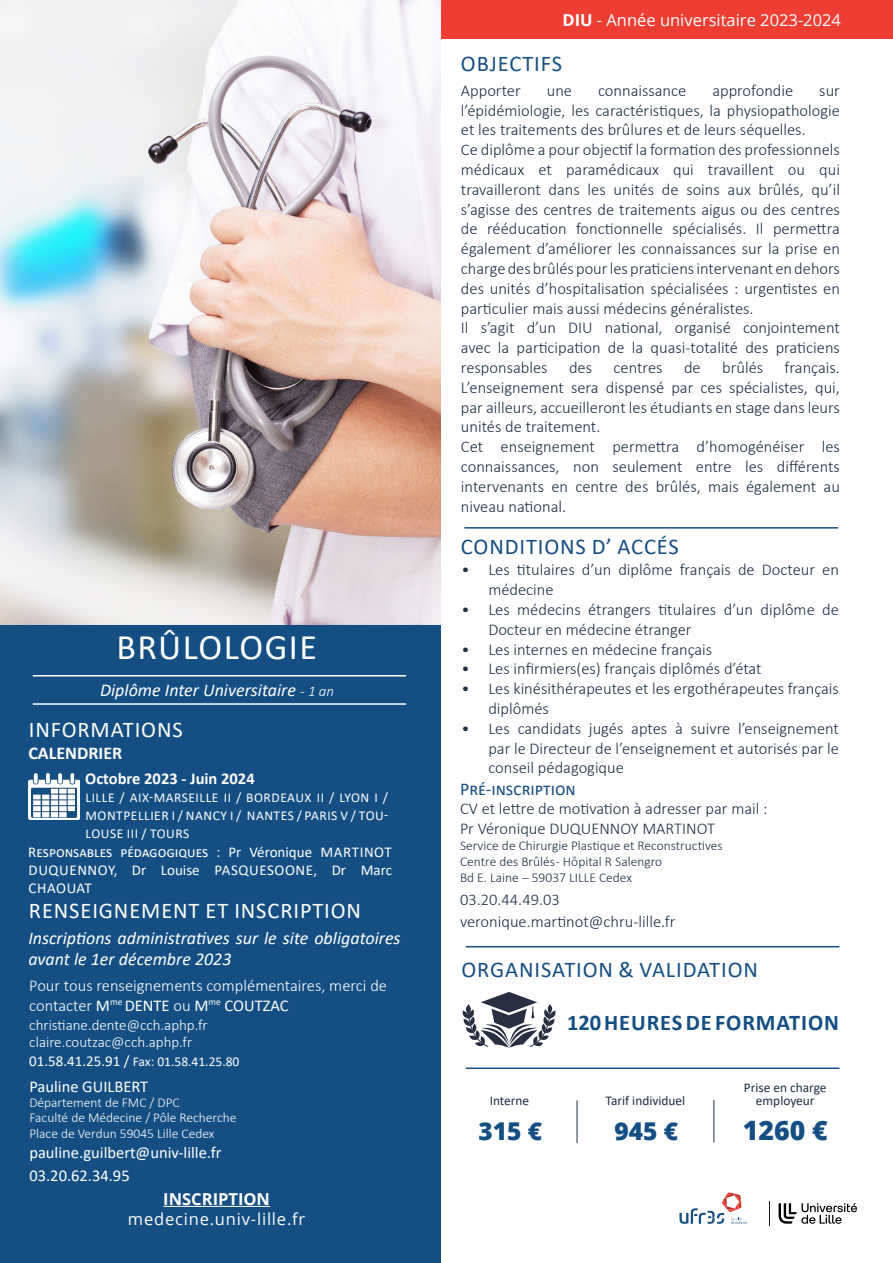
<style>
.page{position:relative;width:893px;height:1263px;background:#fff}
.page>*{position:absolute;margin:0;border:0;box-sizing:border-box;transform-origin:0 0}
.TITRE_FORMATION{font:36px "Calibri";letter-spacing:.04em;color:#fff}
.prix{font:800 26.7px "Open Sans";color:#144e82}
.prix-2{font:800 24.45px "Open Sans";color:#144e82}
.t1{font:22.5px "Calibri";letter-spacing:.04em;color:#144e82}
.titre_description_bl{font:22.5px "Calibri";letter-spacing:.04em;color:#fff}
.t2{font:700 22.5px "Calibri";letter-spacing:.04em;color:#144e82}
.t3{font:italic 18px/21.6px "Calibri";color:#fff}
.t4{font:18px "Calibri";color:#144e82}
.t5{font:700 18px "Calibri";color:#fff}
.t6{font:300 16.5px/19.8px "Calibri";color:#202d42;text-align:justify}
.t7{font:16.5px "Calibri";color:#fff}
.t8{font:300 16.5px "Calibri";color:#fff}
.t9{font:16.5px "Open Sans";color:#fff}
.t10{font:16.5px "Open Sans";letter-spacing:.05em;color:#fff}
.t11{font:700 16.5px "Calibri";color:#fff}
.t12{font:700 16.5px "Open Sans";color:#fff}
.t13{font:15px/18px "Calibri";letter-spacing:.04em;color:#fff;text-align:justify}
.t14{font:300 15px "Calibri";color:#fff}
.t15{font:300 13.5px "Calibri";color:#202d42}
.t16{font:13.5px/18px "Calibri";letter-spacing:.04em;color:#fff;text-align:justify}
.t17{font:300 13.5px "Calibri";color:#fff}
.t18{font:13.5px "Calibri";color:#fff}
.t19{font:13.35px "Calibri";color:#202d42}
.s1{font-weight:300;font-size:15px}
.s2{font-weight:300}
.s3{font-size:15px}
.s4{font-weight:700}
</style>
<div class="page">
<div style="left:0;top:624px;width:440px;height:639px;background:#144e82"></div>
<div style="left:439px;top:0;width:454px;height:39px;background:#ee3e34"></div>
<hr style="left:163px;top:1206px;width:107px;height:1px;background:#fff">
<svg style="left:778px;top:1203px;width:79px;height:21px"></svg>
<svg style="left:769px;top:1201px;width:1px;height:25px"></svg>
<svg style="left:679px;top:1192px;width:68px;height:32px"></svg>
<hr style="left:33px;top:703px;width:373px;height:2px;background:#fff">
<hr style="left:33px;top:675px;width:373px;height:1px;background:#fff">
<img style="left:0;top:0;width:441px;height:624px">
<img style="left:28px;top:773px;width:51px;height:46px">
<hr style="left:466px;top:1067px;width:373px;height:2px;background:#144e82">
<hr style="left:464px;top:527px;width:374px;height:2px;background:#144e82">
<hr style="left:466px;top:946px;width:373px;height:1px;background:#144e82">
<hr style="left:714px;top:1100px;width:1px;height:43px;background:#202d42">
<hr style="left:577px;top:1100px;width:1px;height:43px;background:#202d42">
<svg style="left:463px;top:992px;width:92px;height:55px"></svg>
<p class="TITRE_FORMATION" style="left:116px;top:622px;width:202px">BRÛLOLOGIE</p>
<p class="t3" style="left:100px;top:678px;width:236px">Diplôme Inter Universitaire <span class="s1">- 1 an</span></p>
<p class="titre_description_bl" style="left:29px;top:714px;width:155px">INFORMATIONS</p>
<p class="t5" style="left:28px;top:740px;width:95px">CALENDRIER</p>
<p class="t11" style="left:85px;top:767px;width:171px">Octobre 2023 - Juin 2024</p>
<p class="t16" style="left:85px;top:788px;width:304px">LILLE / AIX-MARSEILLE II / BORDEAUX II / LYON I / MONTPELLIER I / NANCY I / NANTES / PARIS V / TOU-LOUSE III / TOURS</p>
<p class="t13" style="left:28px;top:843px;width:365px">Responsables pédagogiques : Pr Véronique MARTINOT DUQUENNOY, Dr Louise PASQUESOONE, Dr Marc CHAOUAT</p>
<p class="titre_description_bl" style="left:29px;top:894px;width:334px">RENSEIGNEMENT ET INSCRIPTION</p>
<p class="t3" style="left:28px;top:926px;width:374px">Inscriptions administratives sur le site obligatoires avant le 1er décembre 2023</p>
<p class="t8" style="left:29px;top:975px;width:359px">Pour tous renseignements complémentaires, merci de</p>
<p class="t7" style="left:29px;top:994px;width:261px"><span class="s2">contacter</span> M<sup>me</sup> DENTE <span class="s2">ou</span> M<sup>me</sup> COUTZAC</p>
<p class="t14" style="left:29px;top:1016px;width:180px">christiane.dente@cch.aphp.fr</p>
<p class="t14" style="left:29px;top:1032px;width:164px">claire.coutzac@cch.aphp.fr</p>
<p class="t18" style="left:29px;top:1052px;width:212px"><span class="s3">01.58.41.25.91 /</span> Fax: 01.58.41.25.80</p>
<p class="t7" style="left:29px;top:1075px;width:120px">Pauline GUILBERT</p>
<p class="t17" style="left:29px;top:1094px;width:152px">Département de FMC / DPC</p>
<p class="t17" style="left:29px;top:1109px;width:209px">Faculté de Médecine / Pôle Recherche</p>
<p class="t17" style="left:29px;top:1125px;width:187px">Place de Verdun 59045 Lille Cedex</p>
<p class="t7" style="left:29px;top:1141px;width:194px">pauline.guilbert@univ-lille.fr</p>
<p class="t7" style="left:29px;top:1164px;width:102px">03.20.62.34.95</p>
<p class="t12" style="left:163px;top:1187px;width:108px">INSCRIPTION</p>
<p class="t10" style="left:128px;top:1207px;width:179px">medecine.univ-lille.fr</p>
<p class="t9" style="left:562px;top:9px;width:280px"><span class="s4">DIU</span> - Année universitaire 2023-2024</p>
<p class="t1" style="left:461px;top:48px;width:103px">OBJECTIFS</p>
<p class="t6" style="left:461px;top:80px;width:61px">Apporter</p>
<p class="t6" style="left:547px;top:80px;width:27px">une</p>
<p class="t6" style="left:598px;top:80px;width:90px">connaissance</p>
<p class="t6" style="left:712px;top:80px;width:82px">approfondie</p>
<p class="t6" style="left:461px;top:80px;width:380px;text-indent:358px">sur l’épidémiologie, les caractéristiques, la physiopathologie et les traitements des brûlures et de leurs séquelles.</p>
<p class="t6" style="left:461px;top:140px;width:381px">Ce diplôme a pour objectif la formation des professionnels médicaux et paramédicaux qui travaillent ou qui travailleront dans les unités de soins aux brûlés, qu’il s’agisse des centres de traitements aigus ou des centres de rééducation fonctionnelle spécialisés. Il permettra également d’améliorer les connaissances sur la prise en charge des brûlés pour les praticiens intervenant en dehors des unités d’hospitalisation spécialisées : urgentistes en particulier mais aussi médecins généralistes.</p>
<p class="t6" style="left:461px;top:318px;width:381px">Il s’agit d’un DIU national, organisé conjointement avec la participation de la quasi-totalité des praticiens responsables</p>
<p class="t6" style="left:461px;top:357px;width:381px;text-indent:324px">français.<br>L’enseignement sera dispensé par ces spécialistes, qui, par ailleurs, accueilleront les étudiants en stage dans leurs unités de traitement.</p>
<p class="t6" style="left:461px;top:437px;width:380px">Cet enseignement permettra d’homogénéiser les connaissances, non seulement entre les différents intervenants en centre des brûlés, mais également au niveau national.</p>
<p class="t6" style="left:569px;top:357px;width:25px">des</p>
<p class="t6" style="left:614px;top:357px;width:50px">centres</p>
<p class="t6" style="left:684px;top:357px;width:18px">de</p>
<p class="t6" style="left:722px;top:357px;width:43px">brûlés</p>
<p class="t1" style="left:461px;top:530px;width:219px">CONDITIONS D’ ACCÉS</p>
<p class="t6" style="left:488px;top:560px;width:352px;text-indent:-27px">• Les titulaires d’un diplôme français de Docteur en médecine</p>
<p class="t6" style="left:488px;top:599px;width:352px;text-indent:-27px">• Les médecins étrangers titulaires d’un diplôme de<br>Docteur en médecine étranger</p>
<p class="t6" style="left:461px;top:639px;width:252px">• Les internes en médecine français</p>
<p class="t6" style="left:461px;top:659px;width:302px">• Les infirmiers(es) français diplômés d’état</p>
<p class="t6" style="left:488px;top:679px;width:352px;text-indent:-27px">• Les kinésithérapeutes et les ergothérapeutes français diplômés</p>
<p class="t6" style="left:488px;top:718px;width:352px;text-indent:-27px">• Les candidats jugés aptes à suivre l’enseignement par le Directeur de l’enseignement et autorisés par le conseil pédagogique</p>
<p class="t4" style="left:460px;top:776px;width:117px">Pré-inscription</p>
<p class="t6" style="left:460px;top:798px;width:309px">CV et lettre de motivation à adresser par mail :</p>
<p class="t6" style="left:460px;top:818px;width:256px">Pr Véronique DUQUENNOY MARTINOT</p>
<p class="t15" style="left:460px;top:837px;width:264px">Service de Chirurgie Plastique et Reconstructives</p>
<p class="t15" style="left:460px;top:853px;width:204px">Centre des Brûlés - Hôpital R Salengro</p>
<p class="t15" style="left:460px;top:869px;width:173px">Bd E. Laine – 59037 LILLE Cedex</p>
<p class="t6" style="left:460px;top:889px;width:101px">03.20.44.49.03</p>
<p class="t6" style="left:460px;top:912px;width:217px">veronique.martinot@chru-lille.fr</p>
<p class="t1" style="left:461px;top:954px;width:298px">ORGANISATION &amp; VALIDATION</p>
<p class="t2" style="left:567px;top:1006px;width:273px">120 HEURES DE FORMATION</p>
<p class="t19" style="left:490px;top:1091px;width:41px">Interne</p>
<p class="t19" style="left:606px;top:1091px;width:81px">Tarif individuel</p>
<p class="t19" style="left:744px;top:1078px;width:84px">Prise en charge</p>
<p class="t19" style="left:756px;top:1091px;width:60px">employeur</p>
<p class="prix-2" style="left:478px;top:1112px;width:65px">315 €</p>
<p class="prix" style="left:743px;top:1110px;width:87px">1260 €</p>
<p class="prix-2" style="left:614px;top:1112px;width:65px">945 €</p>
</div>
